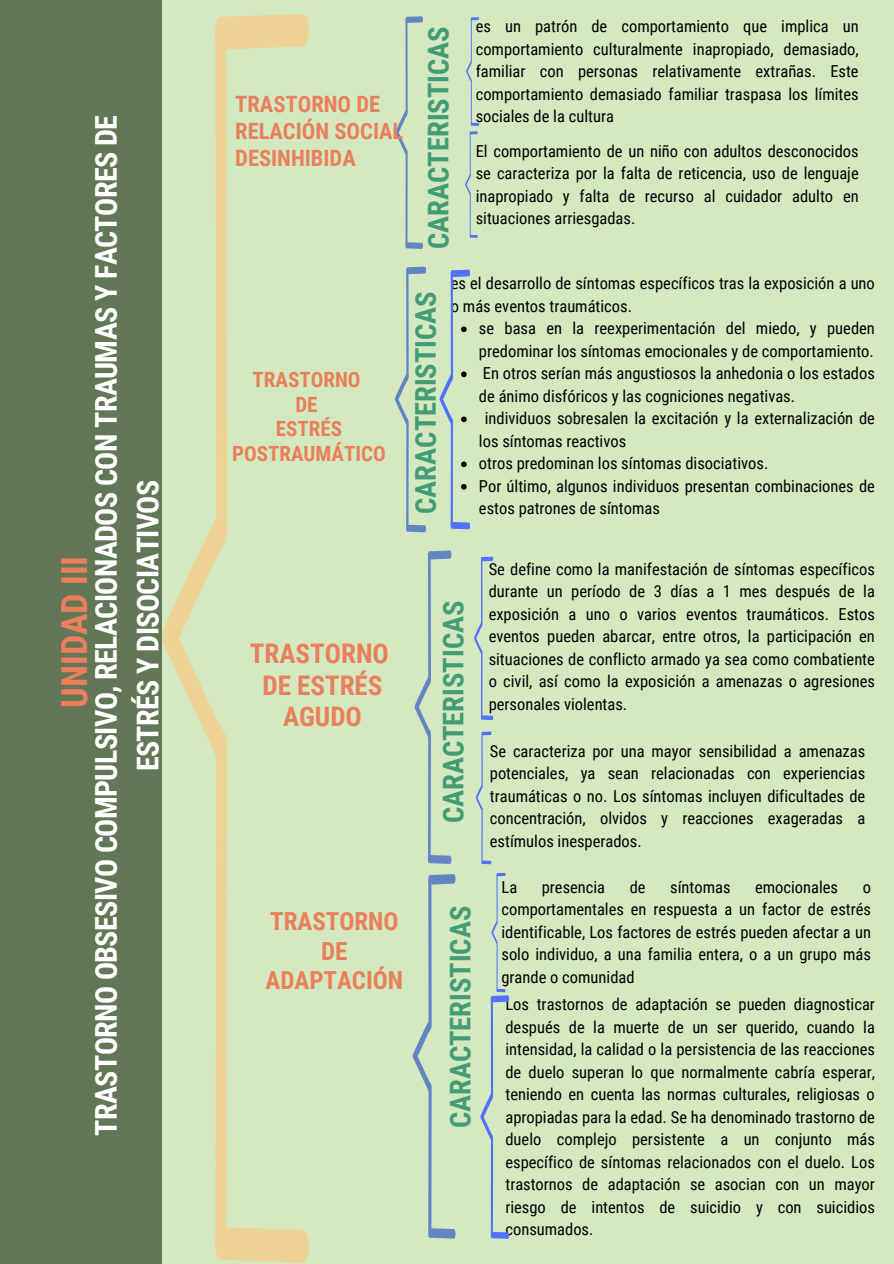
<style>
.page{position:relative;width:894px;height:1264px;background:#fff}
.page>*{position:absolute;margin:0;border:0;box-sizing:border-box;transform-origin:0 0}
.t1{font:700 36px "Roboto Condensed";color:#e97f5c}
.t2{font:700 30px/41.7px "Roboto Condensed";letter-spacing:-.02em;color:#fff;text-align:center}
.t3{font:700 28.5px "Roboto Condensed";color:#439c76}
.t4{font:700 27px/31.5px "Roboto Condensed";color:#e97f5c;text-align:center}
.t5{font:700 24.9px/29.1px "Roboto Condensed";color:#e97f5c;text-align:center}
.t6{font:700 22.5px/27px "Roboto Condensed";color:#e97f5c}
.t7{font:700 21px/24.8px "Roboto Condensed";color:#e97f5c;text-align:center}
.t8{font:16.5px/22.5px "Roboto Condensed";color:#000;text-align:justify}
</style>
<div class="page">
<div style="left:0;top:0;width:893px;height:1263px;background:#d4e9c0"></div>
<div style="left:0;top:0;width:162px;height:1263px;background:#617755"></div>
<svg style="left:162px;top:14px;width:147px;height:1248px"></svg>
<svg style="left:395px;top:16px;width:27px;height:233px"></svg>
<svg style="left:394px;top:267px;width:32px;height:265px"></svg>
<svg style="left:465px;top:17px;width:13px;height:221px"></svg>
<svg style="left:439px;top:269px;width:30px;height:260px"></svg>
<svg style="left:474px;top:556px;width:19px;height:164px"></svg>
<svg style="left:475px;top:731px;width:16px;height:133px"></svg>
<svg style="left:414px;top:550px;width:37px;height:314px"></svg>
<svg style="left:412px;top:874px;width:43px;height:364px"></svg>
<svg style="left:480px;top:873px;width:29px;height:365px"></svg>
<h1 class="t2" style="left:86px;top:1135px;width:1021px;rotate:-90deg">TRASTORNO OBSESIVO COMPULSIVO, RELACIONADOS CON TRAUMAS Y FACTORES DE<br>ESTRÉS Y DISOCIATIVOS</h1>
<p class="t1" style="left:54px;top:707px;width:153px;rotate:-90deg">UNIDAD III</p>
<p class="t6" style="left:235px;top:91px;width:169px">TRASTORNO DE<br>RELACIÓN SOCIAL<br>DESINHIBIDA</p>
<p class="t7" style="left:232px;top:367px;width:155px">TRASTORNO<br>DE<br>ESTRÉS<br>POSTRAUMÁTICO</p>
<p class="t3" style="left:422px;top:249px;width:224px;rotate:-90deg">CARACTERISTICAS</p>
<p class="t8" style="left:475px;top:15px;width:384px">es un patrón de comportamiento que implica un comportamiento culturalmente inapropiado, demasiado, familiar con personas relativamente extrañas. Este comportamiento demasiado familiar traspasa los límites sociales de la cultura</p>
<p class="t8" style="left:475px;top:140px;width:384px">El comportamiento de un niño con adultos desconocidos se caracteriza por la falta de reticencia, uso de lenguaje inapropiado y falta de recurso al cuidador adulto en situaciones arriesgadas.</p>
<p class="t3" style="left:409px;top:514px;width:224px;rotate:-90deg">CARACTERISTICAS</p>
<p class="t8" style="left:451px;top:272px;width:425px">es el desarrollo de síntomas específicos tras la exposición a uno o más eventos traumáticos.</p>
<h2 class="t8" style="left:479px;top:317px;width:397px">se basa en la reexperimentación del miedo, y pueden predominar los síntomas emocionales y de comportamiento.</h2>
<h2 class="t8" style="left:479px;top:362px;width:397px">En otros serían más angustiosos la anhedonia o los estados de ánimo disfóricos y las cogniciones negativas.</h2>
<h4 class="t8" style="left:479px;top:407px;width:397px;text-indent:6px">individuos sobresalen la excitación y la externalización de los síntomas reactivos</h4>
<p class="t8" style="left:479px;top:452px;width:291px">otros predominan los síntomas disociativos.</p>
<p class="t8" style="left:479px;top:475px;width:397px">Por último, algunos individuos presentan combinaciones de estos patrones de síntomas</p>
<p class="t4" style="left:250px;top:638px;width:140px">TRASTORNO<br>DE ESTRÉS<br>AGUDO</p>
<p class="t5" style="left:265px;top:907px;width:139px">TRASTORNO<br>DE<br>ADAPTACIÓN</p>
<p class="t3" style="left:437px;top:823px;width:224px;rotate:-90deg">CARACTERISTICAS</p>
<p class="t3" style="left:444px;top:1128px;width:224px;rotate:-90deg">CARACTERISTICAS</p>
<p class="t8" style="left:488px;top:558px;width:387px">Se define como la manifestación de síntomas específicos durante un período de 3 días a 1 mes después de la exposición a uno o varios eventos traumáticos. Estos eventos pueden abarcar, entre otros, la participación en situaciones de conflicto armado ya sea como combatiente o civil, así como la exposición a amenazas o agresiones personales violentas.</p>
<p class="t8" style="left:489px;top:739px;width:377px">Se caracteriza por una mayor sensibilidad a amenazas potenciales, ya sean relacionadas con experiencias traumáticas o no. Los síntomas incluyen dificultades de concentración, olvidos y reacciones exageradas a estímulos inesperados.</p>
<h4 class="t8" style="left:501px;top:876px;width:17px">La</h4>
<h4 class="t8" style="left:541px;top:876px;width:65px">presencia</h4>
<h4 class="t8" style="left:629px;top:876px;width:17px">de</h4>
<h4 class="t8" style="left:670px;top:876px;width:62px">síntomas</h4>
<h4 class="t8" style="left:755px;top:876px;width:84px">emocionales</h4>
<h4 class="t8" style="left:501px;top:876px;width:371px;text-indent:361px">o comportamentales en respuesta a un factor de estrés identificable, Los factores de estrés pueden afectar a un solo individuo, a una familia entera, o a un grupo más grande o comunidad</h4>
<h2 class="t8" style="left:505px;top:993px;width:371px">Los trastornos de adaptación se pueden diagnosticar después de la muerte de un ser querido, cuando la intensidad, la calidad o la persistencia de las reacciones de duelo superan lo que normalmente cabría esperar, teniendo en cuenta las normas culturales, religiosas o apropiadas para la edad. Se ha denominado trastorno de duelo complejo persistente a un conjunto más específico de síntomas relacionados con el duelo. Los trastornos de adaptación se asocian con un mayor riesgo de intentos de suicidio y con suicidios consumados.</h2>
</div>
